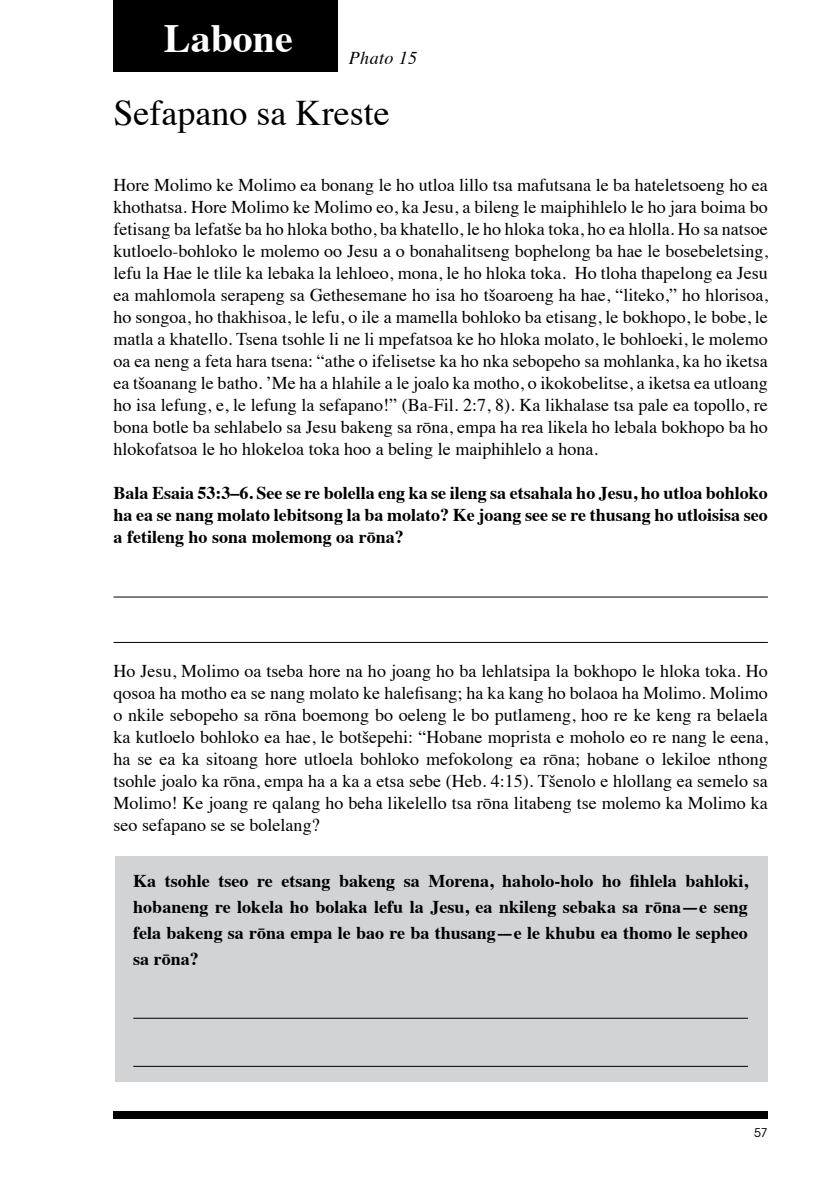
<style>
.page{position:relative;width:840px;height:1191px;background:#fff}
.page>*{position:absolute;margin:0;border:0;box-sizing:border-box;transform-origin:0 0}
.t1{font:700 40px "Times";color:#fff}
.t2{font:36px "Times";color:#000}
.t3{font:18px/22px "Times";color:#000;text-align:justify}
.t4{font:700 18px/26px "Times";color:#000;text-align:justify}
.t5{font:italic 18px "Times";letter-spacing:.02em;color:#000}
.t6{font:12px "ITC Avant Garde Std";color:#000}
</style>
<div class="page">
<div style="left:113px;top:1111px;width:654px;height:8px;background:#000"></div>
<div style="left:113px;top:0;width:225px;height:71px;background:#000"></div>
<hr style="left:113px;top:596px;width:654px;height:1px;background:#000">
<hr style="left:113px;top:642px;width:654px;height:1px;background:#000">
<div style="left:115px;top:856px;width:652px;height:226px;background:#d1d3d4"></div>
<hr style="left:133px;top:1017px;width:614px;height:1px;background:#000">
<hr style="left:133px;top:1065px;width:614px;height:1px;background:#000">
<h1 class="t1" style="left:164px;top:0;width:130px">Labone</h1>
<p class="t5" style="left:349px;top:42px;width:70px">Phato 15</p>
<h2 class="t2" style="left:113px;top:80px;width:277px">Sefapano sa Kreste</h2>
<p class="t3" style="left:113px;top:173px;width:655px">Hore Molimo ke Molimo ea bonang le ho utloa lillo tsa mafutsana le ba hateletsoeng ho ea khothatsa. Hore Molimo ke Molimo eo, ka Jesu, a bileng le maiphihlelo le ho jara boima bo fetisang ba lefatše ba ho hloka botho, ba khatello, le ho hloka toka, ho ea hlolla. Ho sa natsoe kutloelo-bohloko le molemo oo Jesu a o bonahalitseng bophelong ba hae le bosebeletsing, lefu la Hae le tlile ka lebaka la lehloeo, mona, le ho hloka toka. Ho tloha thapelong ea Jesu ea mahlomola serapeng sa Gethesemane ho isa ho tšoaroeng ha hae, “liteko,” ho hlorisoa, ho songoa, ho thakhisoa, le lefu, o ile a mamella bohloko ba etisang, le bokhopo, le bobe, le matla a khatello. Tsena tsohle li ne li mpefatsoa ke ho hloka molato, le bohloeki, le molemo oa ea neng a feta hara tsena: “athe o ifelisetse ka ho nka sebopeho sa mohlanka, ka ho iketsa ea tšoanang le batho. ’Me ha a hlahile a le joalo ka motho, o ikokobelitse, a iketsa ea utloang ho isa lefung, e, le lefung la sefapano!” (Ba-Fil. 2:7, 8). Ka likhalase tsa pale ea topollo, re bona botle ba sehlabelo sa Jesu bakeng sa rōna, empa ha rea likela ho lebala bokhopo ba ho hlokofatsoa le ho hlokeloa toka hoo a beling le maiphihlelo a hona.</p>
<p class="t4" style="left:113px;top:480px;width:655px;line-height:22px">Bala Esaia 53:3–6. See se re bolella eng ka se ileng sa etsahala ho Jesu, ho utloa bohloko ha ea se nang molato lebitsong la ba molato? Ke joang see se re thusang ho utloisisa seo a fetileng ho sona molemong oa rōna?</p>
<p class="t3" style="left:113px;top:659px;width:655px">Ho Jesu, Molimo oa tseba hore na ho joang ho ba lehlatsipa la bokhopo le hloka toka. Ho qosoa ha motho ea se nang molato ke halefisang; ha ka kang ho bolaoa ha Molimo. Molimo o nkile sebopeho sa rōna boemong bo oeleng le bo putlameng, hoo re ke keng ra belaela ka kutloelo bohloko ea hae, le botšepehi: “Hobane moprista e moholo eo re nang le eena, ha se ea ka sitoang hore utloela bohloko mefokolong ea rōna; hobane o lekiloe nthong tsohle joalo ka rōna, empa ha a ka a etsa sebe (Heb. 4:15). Tšenolo e hlollang ea semelo sa Molimo! Ke joang re qalang ho beha likelello tsa rōna litabeng tse molemo ka Molimo ka seo sefapano se se bolelang?</p>
<p class="t4" style="left:133px;top:865px;width:615px">Ka tsohle tseo re etsang bakeng sa Morena, haholo-holo ho fihlela bahloki, hobaneng re lokela ho bolaka lefu la Jesu, ea nkileng sebaka sa rōna—e seng fela bakeng sa rōna empa le bao re ba thusang—e le khubu ea thomo le sepheo sa rōna?</p>
<p class="t6" style="left:753px;top:1125px;width:15px">57</p>
</div>
